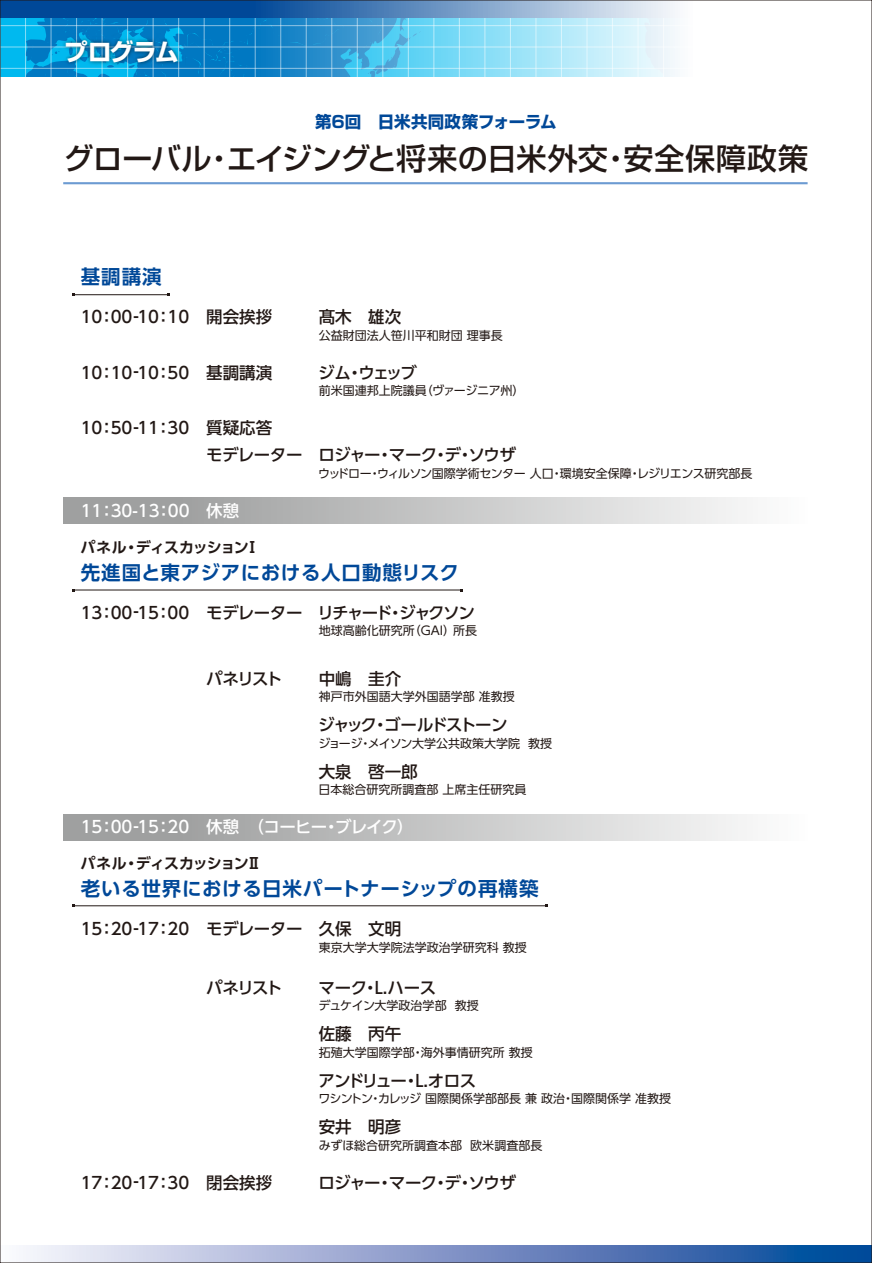
<style>
.page{position:relative;width:872px;height:1263px;background:#fff}
.page>*{position:absolute;margin:0;border:0;box-sizing:border-box;transform-origin:0 0}
.t1{font:500 30px "Shin Go Pro";letter-spacing:-.01em;color:#221815}
.t2{font:700 24px "Shin Go Pro";letter-spacing:-.06em;color:#fff}
.t3{font:700 19.5px "UD Shin Go Pro De";letter-spacing:.04em;color:#004898}
.t4{font:500 16.5px/27px "UD Shin Go Pro";letter-spacing:-.02em;color:#221815}
.t5{font:500 16.5px "UD Shin Go Pro";color:#221815}
.t6{font:500 16.5px "UD Shin Go Pro";letter-spacing:-.055em;color:#221815}
.t7{font:500 16.5px "UD Shin Go Pro";letter-spacing:-.03em;color:#fff}
.t8{font:700 16.5px "Shin Go Pro";letter-spacing:-.005em;color:#004898}
.t9{font:500 16.5px "UD Shin Go Pro";letter-spacing:-.045em;color:#221815}
.t10{font:500 16.5px "UD Shin Go Pro";color:#fff}
.t11{font:500 16.5px "UD Shin Go Pro";letter-spacing:-.085em;color:#221815}
.t12{font:500 16.5px "UD Shin Go Pro";letter-spacing:-.09em;color:#221815}
.t13{font:700 15px "UD Shin Go Pro De";letter-spacing:-.065em;color:#221815}
.t14{font:12px "UD Shin Go Pro";color:#221815}
.t15{font:12px "UD Shin Go Pro";letter-spacing:-.03em;color:#221815}
</style>
<div class="page">
<div style="left:63px;top:498px;width:744px;height:25px;background:linear-gradient(to right,#929494,#fbfbfb)"></div>
<div style="left:63px;top:815px;width:744px;height:25px;background:linear-gradient(to right,#929494,#fbfbfb)"></div>
<svg style="left:17px;top:17px;width:238px;height:60px;background:#0183c9"></svg>
<hr style="left:25px;top:0;width:1px;height:77px;background:#fff">
<hr style="left:50px;top:0;width:2px;height:77px;background:#fff">
<hr style="left:76px;top:0;width:1px;height:77px;background:#fff">
<hr style="left:102px;top:0;width:1px;height:77px;background:#fff">
<hr style="left:127px;top:0;width:1px;height:77px;background:#fff">
<hr style="left:153px;top:0;width:1px;height:77px;background:#fff">
<hr style="left:178px;top:0;width:1px;height:77px;background:#fff">
<hr style="left:204px;top:0;width:1px;height:77px;background:#fff">
<hr style="left:229px;top:0;width:1px;height:77px;background:#fff">
<hr style="left:0;top:68px;width:872px;height:1px;background:#fff">
<hr style="left:0;top:46px;width:872px;height:2px;background:#fff">
<hr style="left:0;top:25px;width:872px;height:1px;background:#fff">
<div style="left:0;top:0;width:872px;height:17px;background:#004898"></div>
<svg style="left:26px;top:1246px;width:844px;height:15px;background:#7e97c7"></svg>
<svg style="left:255px;top:2px;width:615px;height:75px"></svg>
<img style="left:57px;top:33px;width:129px;height:39px">
<hr style="left:63px;top:182px;width:744px;height:2px;background:#6c9bd2">
<hr style="left:73px;top:294px;width:95px;height:1px;background:#221815">
<hr style="left:73px;top:590px;width:389px;height:1px;background:#221815">
<hr style="left:73px;top:905px;width:474px;height:1px;background:#221815">
<h2 class="t2" style="left:64px;top:32px;width:116px">プログラム</h2>
<h3 class="t8" style="left:315px;top:109px;width:243px">第6回　日米共同政策フォーラム</h3>
<h1 class="t1" style="left:63px;top:133px;width:746px">グローバル・エイジングと将来の日米外交・安全保障政策</h1>
<h3 class="t3" style="left:81px;top:261px;width:82px">基調講演</h3>
<h3 class="t5" style="left:81px;top:304px;width:193px">10：00-10：10 開会挨拶</h3>
<h3 class="t4" style="left:319px;top:303px;width:100px">髙木　雄次　</h3>
<p class="t14" style="left:319px;top:325px;width:185px">公益財団法人笹川平和財団 理事長</p>
<h3 class="t5" style="left:81px;top:359px;width:193px">10：10-10：50 基調講演</h3>
<h3 class="t4" style="left:318px;top:359px;width:100px">ジム・ウェッブ</h3>
<p class="t14" style="left:319px;top:381px;width:207px">前米国連邦上院議員（ヴァージニア州）</p>
<h3 class="t4" style="left:206px;top:414px;width:311px;text-indent:-125px">10：50-11：30 質疑応答<br>モデレーター ロジャー・マーク・デ・ソウザ</h3>
<p class="t15" style="left:318px;top:463px;width:435px">ウッドロー・ウィルソン国際学術センター 人口・環境安全保障・レジリエンス研究部長</p>
<h3 class="t10" style="left:81px;top:497px;width:160px">11：30-13：00 休憩</h3>
<p class="t13" style="left:81px;top:535px;width:181px">パネル・ディスカッションⅠ</p>
<h3 class="t3" style="left:81px;top:556px;width:380px">先進国と東アジアにおける人口動態リスク</h3>
<h3 class="t6" style="left:81px;top:599px;width:396px">13：00-15：00 モデレーター リチャード・ジャクソン</h3>
<p class="t14" style="left:319px;top:621px;width:160px">地球高齢化研究所（GAI）所長</p>
<h3 class="t4" style="left:206px;top:665px;width:78px">パネリスト</h3>
<h3 class="t4" style="left:319px;top:665px;width:84px">中嶋　圭介</h3>
<p class="t14" style="left:319px;top:687px;width:197px">神戸市外国語大学外国語学部 准教授</p>
<h3 class="t11" style="left:318px;top:712px;width:191px">ジャック・ゴールドストーン</h3>
<p class="t14" style="left:318px;top:733px;width:235px">ジョージ・メイソン大学公共政策大学院 教授</p>
<h3 class="t4" style="left:319px;top:758px;width:100px">大泉　啓一郎</h3>
<p class="t14" style="left:318px;top:780px;width:209px">日本総合研究所調査部 上席主任研究員</p>
<h3 class="t7" style="left:81px;top:814px;width:334px">15：00-15：20 休憩　（コーヒー・ブレイク）</h3>
<p class="t13" style="left:81px;top:851px;width:182px">パネル・ディスカッションⅡ</p>
<h3 class="t3" style="left:81px;top:873px;width:459px">老いる世界における日米パートナーシップの再構築</h3>
<h3 class="t5" style="left:81px;top:916px;width:338px">15：20-17：20 モデレーター 久保　文明　</h3>
<p class="t14" style="left:319px;top:937px;width:209px">東京大学大学院法学政治学研究科 教授</p>
<h3 class="t4" style="left:206px;top:974px;width:78px">パネリスト</h3>
<h3 class="t4" style="left:318px;top:974px;width:119px">マーク・L.ハース</h3>
<p class="t14" style="left:318px;top:996px;width:162px">デュケイン大学政治学部 教授</p>
<h3 class="t4" style="left:319px;top:1020px;width:84px">佐藤　丙午</h3>
<p class="t14" style="left:319px;top:1042px;width:215px">拓殖大学国際学部・海外事情研究所 教授</p>
<h3 class="t12" style="left:318px;top:1067px;width:159px">アンドリュー・L.オロス</h3>
<p class="t14" style="left:318px;top:1089px;width:354px">ワシントン・カレッジ 国際関係学部部長 兼 政治・国際関係学 准教授</p>
<h3 class="t4" style="left:319px;top:1113px;width:84px">安井　明彦</h3>
<p class="t14" style="left:319px;top:1135px;width:225px">みずほ総合研究所調査本部 欧米調査部長</p>
<h3 class="t5" style="left:81px;top:1169px;width:193px">17：20-17：30 閉会挨拶</h3>
<h3 class="t9" style="left:318px;top:1169px;width:199px">ロジャー・マーク・デ・ソウザ</h3>
</div>
